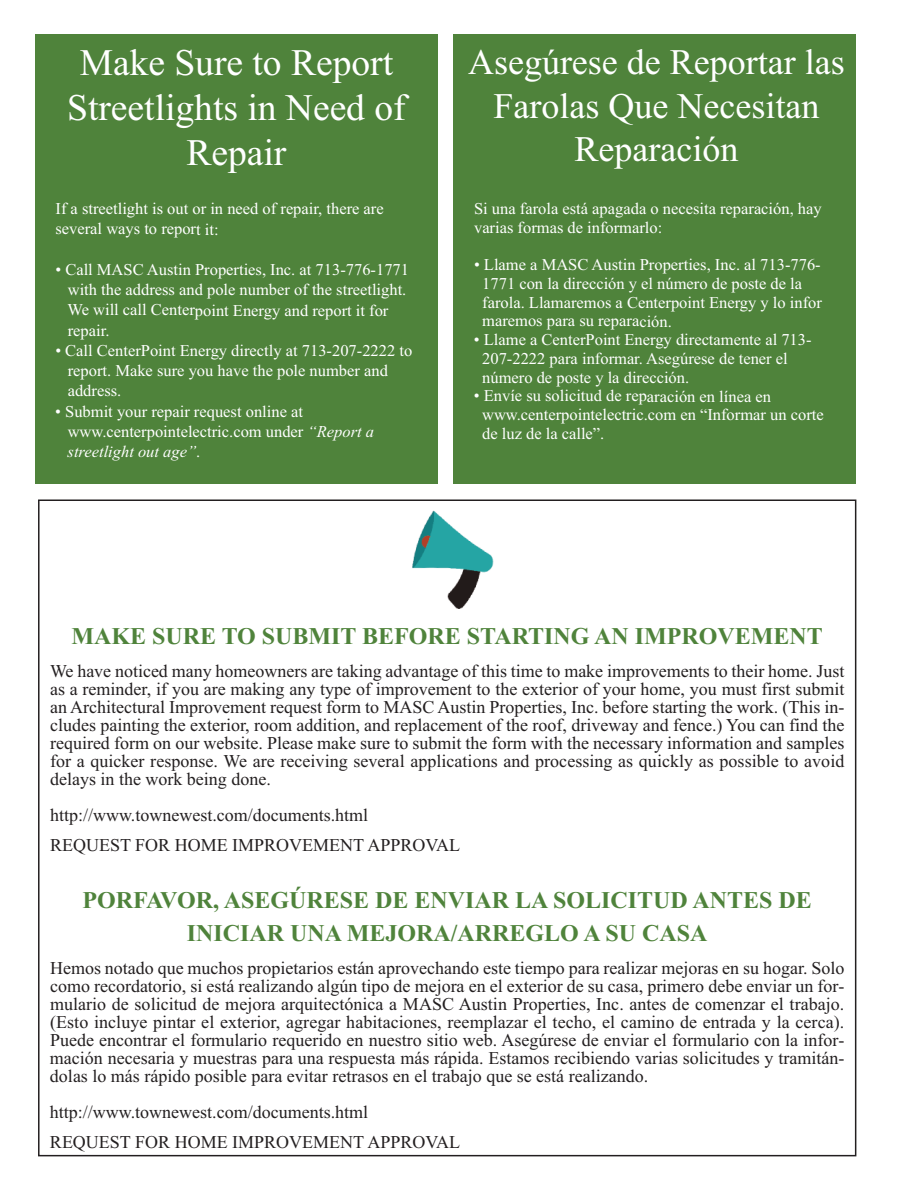
<style>
.page{position:relative;width:918px;height:1188px;background:#fff}
.page>*{position:absolute;margin:0;border:0;box-sizing:border-box;transform-origin:0 0}
.t1{font:37.5px/45px "Times New Roman";color:#fff;text-align:center}
.t2{font:36px/43.2px "Times New Roman";color:#fff;text-align:center}
.t3{font:700 24px/33.6px "Times New Roman";color:#4f833b;text-align:center}
.t4{font:18px/18px "Times New Roman";color:#231f20;text-align:justify}
.t5{font:16.5px/20.2px "Times New Roman";color:#fff}
.s1{font-style:italic}
</style>
<div class="page">
<img style="left:412px;top:510px;width:82px;height:99px">
<div style="left:35px;top:34px;width:403px;height:449px;background:#4f833b"></div>
<div style="left:453px;top:34px;width:403px;height:449px;background:#4f833b"></div>
<h1 class="t1" style="left:67px;top:40px;width:340px">Make Sure to Report<br>Streetlights in Need of<br>Repair</h1>
<p class="t5" style="left:56px;top:198px;width:330px">If a streetlight is out or in need of repair, there are several ways to report it:</p>
<p class="t5" style="left:68px;top:259px;width:343px;text-indent:-12px">• Call MASC Austin Properties, Inc. at 713-776-1771 with the address and pole number of the streetlight.<br>We will call Centerpoint Energy and report it for repair.</p>
<p class="t5" style="left:68px;top:340px;width:346px;text-indent:-12px">• Call CenterPoint Energy directly at 713-207-2222 to report. Make sure you have the pole number and address.</p>
<p class="t5" style="left:68px;top:401px;width:308px;text-indent:-12px">• Submit your repair request online at www.centerpointelectric.com under <span class="s1">“Report a streetlight out age”</span>.</p>
<h2 class="t2" style="left:468px;top:40px;width:378px">Asegúrese de Reportar las<br>Farolas Que Necesitan<br>Reparación</h2>
<p class="t5" style="left:474px;top:199px;width:349px;line-height:18.6px">Si una farola está apagada o necesita reparación, hay varias formas de informarlo:</p>
<p class="t5" style="left:482px;top:255px;width:341px;line-height:18.8px;text-indent:-8px">• Llame a MASC Austin Properties, Inc. al 713-776- 1771 con la dirección y el número de poste de la farola. Llamaremos a Centerpoint Energy y lo infor maremos para su reparación.</p>
<p class="t5" style="left:482px;top:330px;width:331px;line-height:18.8px;text-indent:-8px">• Llame a CenterPoint Energy directamente al 713-<br>207-2222 para informar. Asegúrese de tener el número de poste y la dirección.</p>
<p class="t5" style="left:482px;top:386px;width:343px;line-height:18.8px;text-indent:-8px">• Envíe su solicitud de reparación en línea en www.centerpointelectric.com en “Informar un corte de luz de la calle”.</p>
<h3 class="t3" style="left:71px;top:619px;width:753px">MAKE SURE TO SUBMIT BEFORE STARTING AN IMPROVEMENT</h3>
<p class="t4" style="left:50px;top:662px;width:796px">We have noticed many homeowners are taking advantage of this time to make improvements to their home. Just as a reminder, if you are making any type of improvement to the exterior of your home, you must first submit an Architectural Improvement request form to MASC Austin Properties, Inc. before starting the work. (This in&shy;cludes painting the exterior, room addition, and replacement of the roof, driveway and fence.) You can find the required form on our website. Please make sure to submit the form with the necessary information and samples for a quicker response. We are receiving several applications and processing as quickly as possible to avoid delays in the work being done.</p>
<p class="t4" style="left:50px;top:800px;width:412px;line-height:30px">http://www.townewest.com/documents.html<br>REQUEST FOR HOME IMPROVEMENT APPROVAL</p>
<h3 class="t3" style="left:82px;top:882px;width:731px">PORFAVOR, ASEGÚRESE DE ENVIAR LA SOLICITUD ANTES DE<br>INICIAR UNA MEJORA/ARREGLO A SU CASA</h3>
<p class="t4" style="left:50px;top:959px;width:796px">Hemos notado que muchos propietarios están aprovechando este tiempo para realizar mejoras en su hogar. Solo como recordatorio, si está realizando algún tipo de mejora en el exterior de su casa, primero debe enviar un for&shy;mulario de solicitud de mejora arquitectónica a MASC Austin Properties, Inc. antes de comenzar el trabajo. (Esto incluye pintar el exterior, agregar habitaciones, reemplazar el techo, el camino de entrada y la cerca).<br>Puede encontrar el formulario requerido en nuestro sitio web. Asegúrese de enviar el formulario con la infor&shy;mación necesaria y muestras para una respuesta más rápida. Estamos recibiendo varias solicitudes y tramitán&shy;dolas lo más rápido posible para evitar retrasos en el trabajo que se está realizando.</p>
<p class="t4" style="left:50px;top:1097px;width:412px;line-height:30px">http://www.townewest.com/documents.html<br>REQUEST FOR HOME IMPROVEMENT APPROVAL</p>
</div>
